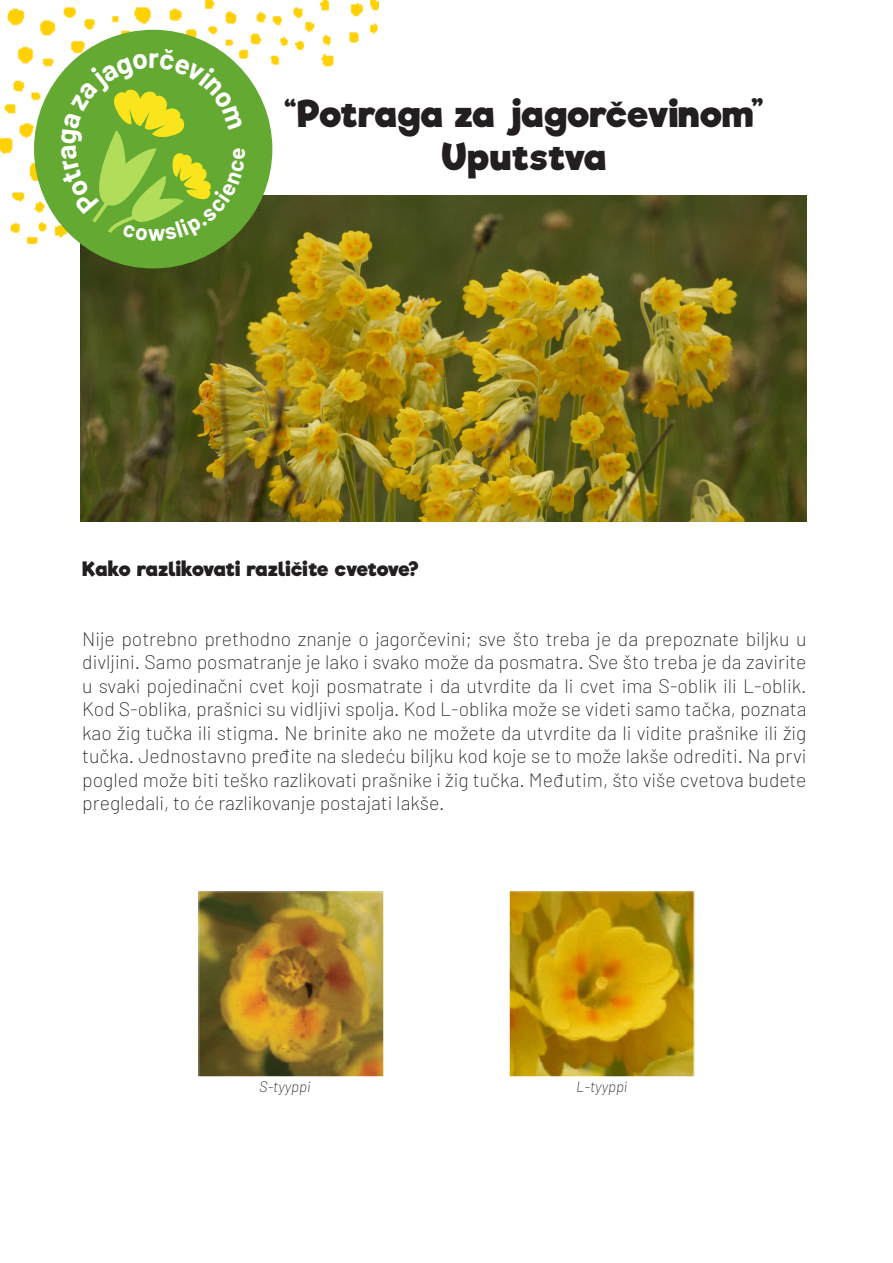
<style>
.page{position:relative;width:893px;height:1263px;background:#fff}
.page>*{position:absolute;margin:0;border:0;box-sizing:border-box;transform-origin:0 0}
.t1{font:700 36px "Riffic";letter-spacing:-.02em;color:#231f20}
.t2{font:200 19.5px/23.4px "Barlow";color:#231f20;text-align:justify}
.t3{font:700 19.5px "Riffic";letter-spacing:-.04em;color:#231f20}
.t4{font:italic 200 15px "Barlow";color:#231f20}
</style>
<div class="page">
<img style="left:0;top:0;width:378px;height:243px">
<img style="left:198px;top:891px;width:186px;height:186px">
<img style="left:509px;top:891px;width:186px;height:186px">
<img style="left:81px;top:196px;width:725px;height:326px">
<div style="left:34px;top:30px;width:238px;height:238px;background:#63a932;border-radius:50%"></div>
<svg style="left:61px;top:48px;width:184px;height:193px"></svg>
<p class="t1" style="left:284px;top:91px;width:482px">“Potraga za jagorčevinom”</p>
<p class="t1" style="left:441px;top:134px;width:167px">Uputstva</p>
<p class="t3" style="left:82px;top:556px;width:338px">Kako razlikovati različite cvetove?</p>
<p class="t2" style="left:82px;top:627px;width:726px">Nije potrebno prethodno znanje o jagorčevini; sve što treba je da prepoznate biljku u divljini. Samo posmatranje je lako i svako može da posmatra. Sve što treba je da zavirite u svaki pojedinačni cvet koji posmatrate i da utvrdite da li cvet ima S-oblik ili L-oblik.<br>Kod S-oblika, prašnici su vidljivi spolja. Kod L-oblika može se videti samo tačka, poznata kao žig tučka ili stigma. Ne brinite ako ne možete da utvrdite da li vidite prašnike ili žig tučka. Jednostavno pređite na sledeću biljku kod koje se to može lakše odrediti. Na prvi pogled može biti teško razlikovati prašnike i žig tučka. Međutim, što više cvetova budete pregledali, to će razlikovanje postajati lakše.</p>
<p class="t4" style="left:259px;top:1078px;width:53px">S-tyyppi</p>
<p class="t4" style="left:576px;top:1078px;width:53px">L-tyyppi</p>
</div>
